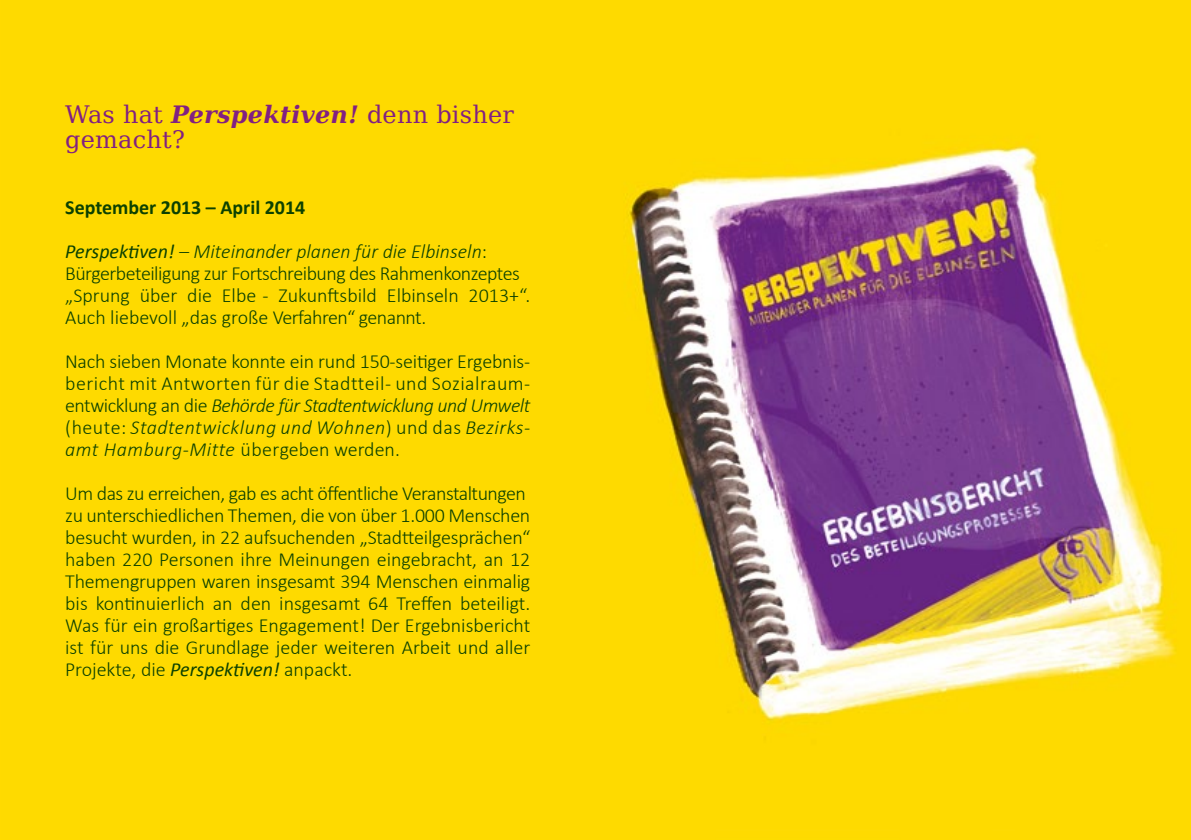
<style>
.page{position:relative;width:1191px;height:840px;background:#fff}
.page>*{position:absolute;margin:0;border:0;box-sizing:border-box;transform-origin:0 0}
.t1{font:24px/24px "DejaVu Serif";letter-spacing:.01em;color:#812082}
.t2{font:300 20px/22px "Calibri";letter-spacing:-.01em;color:#0c4100}
.t3{font:700 20px "Calibri";color:#0c4100}
.s1{font-weight:700;font-style:italic}
.s2{font-weight:400;font-style:italic}
.s3{font-style:italic}
</style>
<div class="page">
<img style="left:1px;top:0;width:1190px;height:839px">
<p class="t1" style="left:65px;top:102px;width:450px">Was hat <span class="s1">Perspektiven!</span> denn bisher gemacht?</p>
<p class="t3" style="left:65px;top:194px;width:242px">September 2013 – April 2014</p>
<p class="t2" style="left:65px;top:240px;width:466px"><span class="s2">Perspektiven!</span> <span class="s3">– Miteinander planen für die Elbinseln</span>:<br>Bürgerbeteiligung zur Fortschreibung des Rahmenkonzeptes „Sprung über die Elbe - Zukunftsbild Elbinseln 2013+“.<br>Auch liebevoll „das große Verfahren“ genannt.</p>
<p class="t2" style="left:65px;top:350px;width:467px;text-align:justify">Nach sieben Monate konnte ein rund 150-seitiger Ergebnis&shy;bericht mit Antworten für die Stadtteil- und Sozialraum&shy;entwicklung an die <span class="s3">Behörde für Stadtentwicklung und Umwelt </span>(heute: <span class="s3">Stadtentwicklung und Wohnen</span>) und das <span class="s3">Bezirks&shy;amt Hamburg-Mitte</span> übergeben werden.</p>
<p class="t2" style="left:65px;top:482px;width:466px">Um das zu erreichen, gab es acht öffentliche Veranstaltungen zu unterschiedlichen Themen, die von über 1.000 Menschen besucht wurden, in 22 aufsuchenden „Stadtteilgesprächen“ haben 220 Personen ihre Meinungen eingebracht, an 12<br>Themengruppen waren insgesamt 394 Menschen einmalig bis kontinuierlich an den insgesamt 64 Treffen beteiligt.<br>Was für ein großartiges Engagement! Der Ergebnisbericht ist für uns die Grundlage jeder weiteren Arbeit und aller Projekte, die <span class="s2">Perspektiven!</span> anpackt.</p>
</div>
